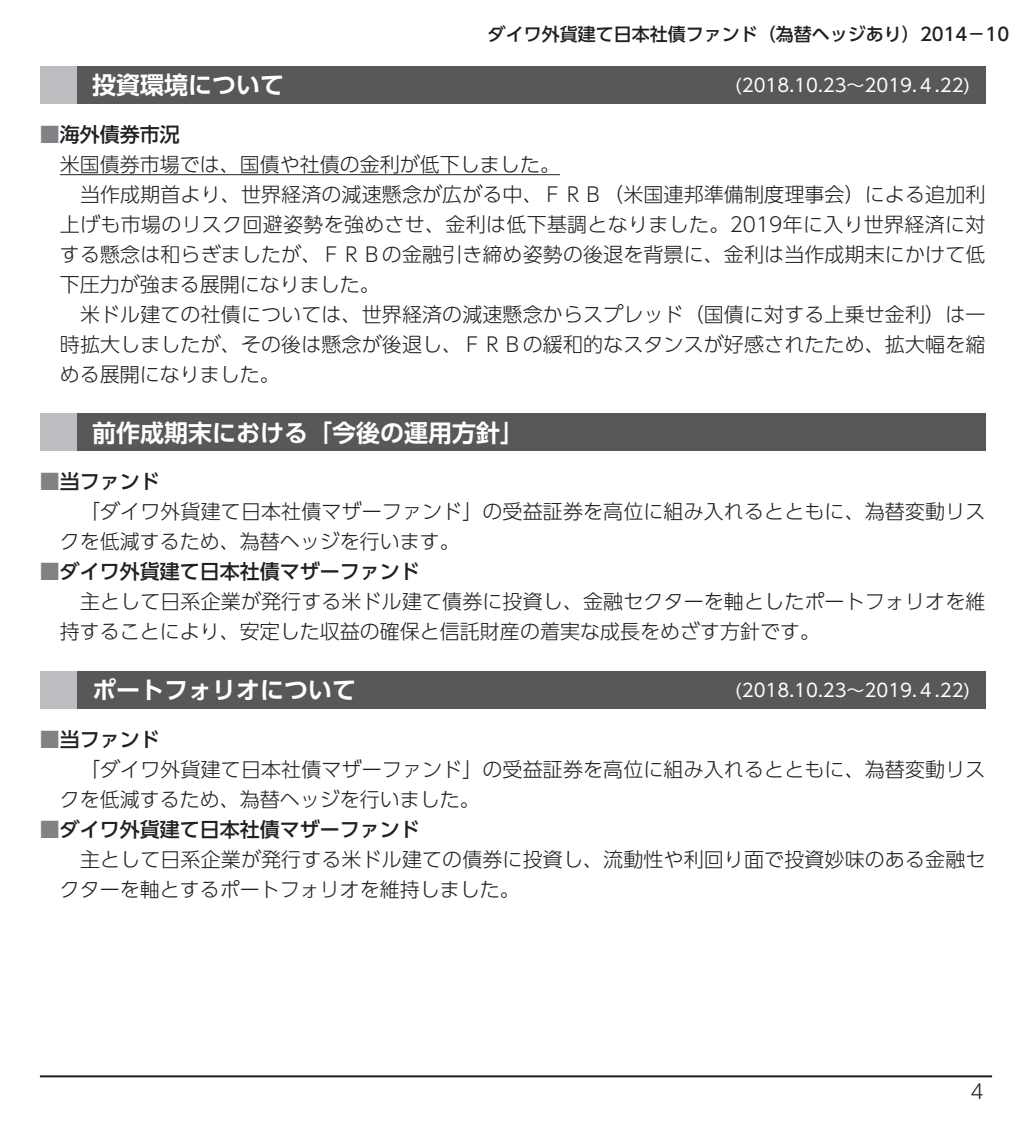
<style>
.page{position:relative;width:1032px;height:1134px;background:#fff}
.page>*{position:absolute;margin:0;border:0;box-sizing:border-box;transform-origin:0 0}
.t1{font:24px "UD Shin Go Pro De Bold 90 msp RKSJ H";color:#fff}
.t2{font:20px/30px "UD Shin Go Pro Light 90 msp RKSJ H";letter-spacing:.005em;color:#231f20}
.t3{font:20px "UD Shin Go Pro Medium 90 msp RKSJ H";color:#231f20}
.t4{font:18px "UD Shin Go Pro Regular 90 msp RKSJ H";color:#fff}
.t5{font:18px "UD Shin Go Pro Medium 90 msp RKSJ H";color:#231f20}
.s1{color:#808285}
</style>
<div class="page">
<hr style="left:40px;top:1075px;width:952px;height:2px;background:#231f20">
<hr style="left:60px;top:174px;width:500px;height:1px;background:#231f20">
<div style="left:40px;top:66px;width:37px;height:37px;background:#bcbdc0"></div>
<div style="left:77px;top:66px;width:908px;height:37px;background:#57585a"></div>
<div style="left:40px;top:414px;width:37px;height:37px;background:#bcbdc0"></div>
<div style="left:77px;top:414px;width:908px;height:37px;background:#57585a"></div>
<div style="left:40px;top:671px;width:37px;height:37px;background:#bcbdc0"></div>
<div style="left:77px;top:671px;width:908px;height:37px;background:#57585a"></div>
<p class="t5" style="left:488px;top:27px;width:523px">ダイワ外貨建て日本社債ファンド（為替ヘッジあり）2014－10</p>
<p class="t1" style="left:92px;top:76px;width:194px">投資環境について</p>
<p class="t4" style="left:735px;top:78px;width:237px">(2018.10.23～2019.４.22)</p>
<p class="t3" style="left:40px;top:127px;width:141px"><span class="s1">■</span>海外債券市況</p>
<p class="t2" style="left:60px;top:152px;width:927px">米国債券市場では、国債や社債の金利が低下しました。<br>　当作成期首より、世界経済の減速懸念が広がる中、ＦＲＢ（米国連邦準備制度理事会）による追加利上げも市場のリスク回避姿勢を強めさせ、金利は低下基調となりました。2019年に入り世界経済に対する懸念は和らぎましたが、ＦＲＢの金融引き締め姿勢の後退を背景に、金利は当作成期末にかけて低下圧力が強まる展開になりました。<br>　米ドル建ての社債については、世界経済の減速懸念からスプレッド（国債に対する上乗せ金利）は一時拡大しましたが、その後は懸念が後退し、ＦＲＢの緩和的なスタンスが好感されたため、拡大幅を縮める展開になりました。</p>
<p class="t1" style="left:92px;top:423px;width:434px">前作成期末における「今後の運用方針」</p>
<p class="t3" style="left:40px;top:474px;width:121px"><span class="s1">■</span>当ファンド</p>
<p class="t2" style="left:60px;top:499px;width:927px">　「ダイワ外貨建て日本社債マザーファンド」の受益証券を高位に組み入れるとともに、為替変動リスクを低減するため、為替ヘッジを行います。</p>
<p class="t3" style="left:40px;top:564px;width:381px"><span class="s1">■</span>ダイワ外貨建て日本社債マザーファンド</p>
<p class="t2" style="left:60px;top:589px;width:927px">　主として日系企業が発行する米ドル建て債券に投資し、金融セクターを軸としたポートフォリオを維持することにより、安定した収益の確保と信託財産の着実な成長をめざす方針です。</p>
<p class="t1" style="left:92px;top:681px;width:266px">ポートフォリオについて</p>
<p class="t4" style="left:735px;top:683px;width:237px">(2018.10.23～2019.４.22)</p>
<p class="t3" style="left:40px;top:732px;width:121px"><span class="s1">■</span>当ファンド</p>
<p class="t2" style="left:60px;top:757px;width:927px">　「ダイワ外貨建て日本社債マザーファンド」の受益証券を高位に組み入れるとともに、為替変動リスクを低減するため、為替ヘッジを行いました。</p>
<p class="t3" style="left:40px;top:822px;width:381px"><span class="s1">■</span>ダイワ外貨建て日本社債マザーファンド</p>
<p class="t2" style="left:60px;top:847px;width:927px">　主として日系企業が発行する米ドル建ての債券に投資し、流動性や利回り面で投資妙味のある金融セクターを軸とするポートフォリオを維持しました。</p>
<p class="t2" style="left:970px;top:1079px;width:15px">4</p>
</div>
